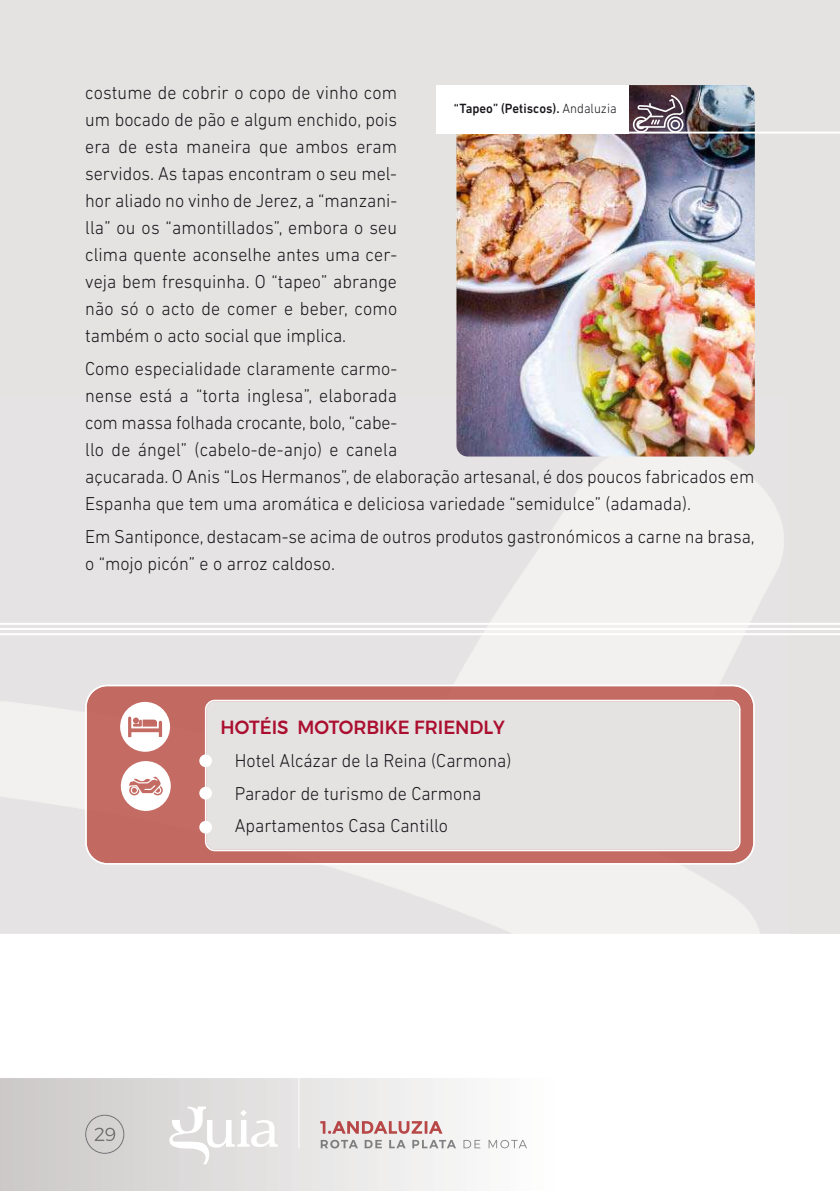
<style>
.page{position:relative;width:840px;height:1191px;background:#fff}
.page>*{position:absolute;margin:0;border:0;box-sizing:border-box;transform-origin:0 0}
.t1{font:300 19px/27px "DIN Next LT Pro";color:#1a171c;scale:.95 1}
.t2{font:500 19px "Montserrat";color:#ab0f2f;scale:.95 1}
.t3{font:500 13.6px "DIN Next LT Pro";color:#1a171c;scale:.95 1}
.s1{font-weight:300}
</style>
<div class="page">
<div style="left:0;top:0;width:839px;height:933px;background:#e4e3e2"></div>
<img style="left:0;top:395px;width:788px;height:539px">
<img style="left:0;top:1078px;width:527px;height:113px">
<img style="left:85px;top:1114px;width:39px;height:39px">
<img style="left:95px;top:1127px;width:20px;height:14px">
<hr style="left:298px;top:1077px;width:1px;height:71px;background:#fff">
<svg style="left:169px;top:1106px;width:109px;height:58px"></svg>
<img style="left:320px;top:1121px;width:122px;height:12px">
<img style="left:320px;top:1139px;width:135px;height:9px">
<img style="left:463px;top:1139px;width:63px;height:9px">
<img style="left:456px;top:85px;width:298px;height:371px;border-radius:11px">
<svg style="left:631px;top:95px;width:52px;height:37px;background:#756571"></svg>
<div style="left:436px;top:85px;width:192px;height:48px;background:#fff"></div>
<hr style="left:436px;top:132px;width:403px;height:2px;background:#fff">
<svg style="left:85px;top:684px;width:669px;height:180px;background:#c87871"></svg>
<svg style="left:205px;top:699px;width:535px;height:152px"></svg>
<svg style="left:119px;top:701px;width:52px;height:51px;background:#e6c2bf"></svg>
<svg style="left:120px;top:760px;width:51px;height:51px;background:#e8c6c3"></svg>
<div style="left:199px;top:754px;width:13px;height:13px;background:#fff;border-radius:50%"></div>
<div style="left:199px;top:787px;width:13px;height:12px;background:#fff;border-radius:50%"></div>
<div style="left:199px;top:821px;width:13px;height:12px;background:#fff;border-radius:50%"></div>
<hr style="left:0;top:623px;width:839px;height:2px;background:#fff">
<hr style="left:0;top:628px;width:839px;height:2px;background:#fff">
<hr style="left:0;top:633px;width:839px;height:2px;background:#fff">
<p class="t1" style="left:85px;top:81px;width:330px;text-align:justify">costume de cobrir o copo de vinho com um bocado de pão e algum enchido, pois era de esta maneira que ambos eram servidos. As tapas encontram o seu mel&shy;hor aliado no vinho de Jerez, a “manzani&shy;lla” ou os “amontillados”, embora o seu clima quente aconselhe antes uma cer&shy;veja bem fresquinha. O “tapeo” abrange não só o acto de comer e beber, como também o acto social que implica.</p>
<p class="t1" style="left:85px;top:357px;width:705px">Como especialidade claramente carmo-<br>nense está a “torta inglesa”, elaborada<br>com massa folhada crocante, bolo, “cabe-<br>llo de ángel” (cabelo-de-anjo) e canela<br>açucarada. O Anis “Los Hermanos”, de elaboração artesanal, é dos poucos fabricados em Espanha que tem uma aromática e deliciosa variedade “semidulce” (adamada).</p>
<p class="t1" style="left:85px;top:524px;width:706px">Em Santiponce, destacam-se acima de outros produtos gastronómicos a carne na brasa, o “mojo picón” e o arroz caldoso.</p>
<p class="t3" style="left:453px;top:104px;width:173px">“Tapeo” (Petiscos). <span class="s1">Andaluzia</span></p>
<p class="t2" style="left:220px;top:716px;width:301px">HOTÉIS MOTORBIKE FRIENDLY</p>
<p class="t1" style="left:235px;top:746px;width:292px;line-height:32.6px">Hotel Alcázar de la Reina (Carmona)<br>Parador de turismo de Carmona<br>Apartamentos Casa Cantillo</p>
</div>
